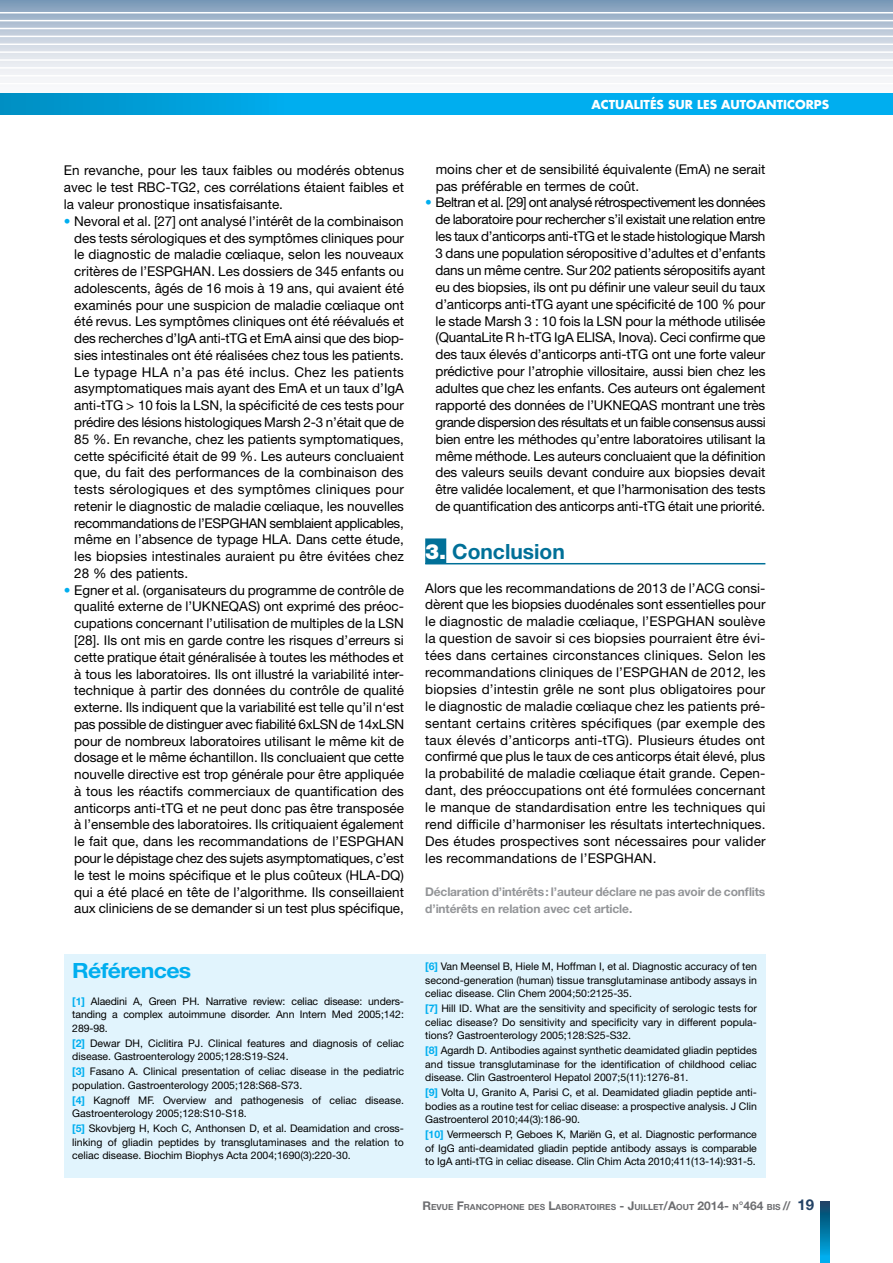
<style>
.page{position:relative;width:893px;height:1263px;background:#fff}
.page>*{position:absolute;margin:0;border:0;box-sizing:border-box;transform-origin:0 0}
.t1{font:700 21px "Helvetica Neue LT Std";color:#007098}
.t2{font:700 21px "Helvetica Neue LT Std";letter-spacing:-.03em;color:#00aeef;scale:1.1 1}
.t3{font:13.5px/16.8px "Helvetica Neue LT Std";color:#000;text-align:justify}
.t4{font:700 12px/16.8px "Helvetica Neue LT Std";letter-spacing:-.015em;color:#939598}
.t5{font:700 12px "Futura Std";color:#fff}
.t6{font:10.5px/13.5px "Helvetica Neue LT Std";color:#000;text-align:justify}
.t7{font:700 8.4px "Helvetica Neue LT Std";color:#6d6e71}
.s1{color:#00aeef}
.s2{font-weight:700;color:#00aeef}
.s3{font-weight:900;color:#fff}
.s4{font-size:12px}
.s5{font-size:15px;color:#224164}
</style>
<div class="page">
<svg style="left:0;top:0;width:893px;height:94px"></svg>
<hr style="left:0;top:12px;width:893px;height:2px;background:#fff">
<hr style="left:0;top:28px;width:893px;height:1px;background:#fff">
<hr style="left:0;top:44px;width:893px;height:1px;background:#fff">
<hr style="left:0;top:59px;width:893px;height:2px;background:#fff">
<hr style="left:0;top:75px;width:893px;height:2px;background:#fff">
<hr style="left:0;top:20px;width:893px;height:1px;background:#fff">
<hr style="left:0;top:36px;width:893px;height:1px;background:#fff">
<hr style="left:0;top:51px;width:893px;height:2px;background:#fff">
<hr style="left:0;top:67px;width:893px;height:2px;background:#fff">
<hr style="left:0;top:83px;width:893px;height:1px;background:#fff">
<svg style="left:0;top:94px;width:893px;height:21px;background:#00a8e7"></svg>
<svg style="left:820px;top:1201px;width:9px;height:62px"></svg>
<div style="left:64px;top:954px;width:701px;height:224px;background:#e1f4fd"></div>
<hr style="left:425px;top:563px;width:340px;height:1px;background:#007098">
<div style="left:425px;top:538px;width:21px;height:26px;background:#007098"></div>
<p class="t5" style="left:591px;top:97px;width:239px">ACTUALITÉS SUR LES AUTOANTICORPS</p>
<p class="t3" style="left:64px;top:162px;width:342px">En revanche, pour les taux faibles ou modérés obtenus avec le test RBC-TG2, ces corrélations étaient faibles et la valeur pronostique insatisfaisante.</p>
<p class="t3" style="left:74px;top:212px;width:331px;text-indent:-11px"><span class="s1">•</span> Nevoral et al. [27] ont analysé l’intérêt de la combinaison des tests sérologiques et des symptômes cliniques pour le diagnostic de maladie cœliaque, selon les nouveaux critères de l’ESPGHAN. Les dossiers de 345 enfants ou adolescents, âgés de 16 mois à 19 ans, qui avaient été examinés pour une suspicion de maladie cœliaque ont été revus. Les symptômes cliniques ont été réévalués et des recherches d’IgA anti-tTG et EmA ainsi que des biop&shy;sies intestinales ont été réalisées chez tous les patients.<br>Le typage HLA n’a pas été inclus. Chez les patients asymptomatiques mais ayant des EmA et un taux d’IgA anti-tTG &gt; 10 fois la LSN, la spécificité de ces tests pour prédire des lésions histologiques Marsh 2-3 n’était que de 85 %. En revanche, chez les patients symptomatiques, cette spécificité était de 99 %. Les auteurs concluaient que, du fait des performances de la combinaison des tests sérologiques et des symptômes cliniques pour retenir le diagnostic de maladie cœliaque, les nouvelles recommandations de l’ESPGHAN semblaient applicables, même en l’absence de typage HLA. Dans cette étude, les biopsies intestinales auraient pu être évitées chez 28 % des patients.</p>
<p class="t3" style="left:74px;top:581px;width:331px;text-indent:-11px"><span class="s1">•</span> Egner et al. (organisateurs du programme de contrôle de qualité externe de l’UKNEQAS) ont exprimé des préoc&shy;cupations concernant l’utilisation de multiples de la LSN [28]. Ils ont mis en garde contre les risques d’erreurs si cette pratique était généralisée à toutes les méthodes et à tous les laboratoires. Ils ont illustré la variabilité inter&shy;technique à partir des données du contrôle de qualité externe. Ils indiquent que la variabilité est telle qu’il n‘est pas possible de distinguer avec fiabilité 6xLSN de 14xLSN pour de nombreux laboratoires utilisant le même kit de dosage et le même échantillon. Ils concluaient que cette nouvelle directive est trop générale pour être appliquée à tous les réactifs commerciaux de quantification des anticorps anti-tTG et ne peut donc pas être transposée à l’ensemble des laboratoires. Ils critiquaient également le fait que, dans les recommandations de l’ESPGHAN pour le dépistage chez des sujets asymptomatiques, c’est le test le moins spécifique et le plus coûteux (HLA-DQ) qui a été placé en tête de l’algorithme. Ils conseillaient aux cliniciens de se demander si un test plus spécifique,</p>
<h1 class="t2" style="left:72px;top:957px;width:110px">Références</h1>
<p class="t6" style="left:72px;top:994px;width:333px"><span class="s2">[1]</span> Alaedini A, Green PH. Narrative review: celiac disease: unders&shy;tanding a complex autoimmune disorder. Ann Intern Med 2005;142:<br>289-98.</p>
<p class="t6" style="left:72px;top:1036px;width:333px"><span class="s2">[2]</span> Dewar DH, Ciclitira PJ. Clinical features and diagnosis of celiac disease. Gastroenterology 2005;128:S19-S24.</p>
<p class="t6" style="left:72px;top:1065px;width:333px"><span class="s2">[3]</span> Fasano A. Clinical presentation of celiac disease in the pediatric population. Gastroenterology 2005;128:S68-S73.</p>
<p class="t6" style="left:72px;top:1093px;width:333px"><span class="s2">[4]</span> Kagnoff MF. Overview and pathogenesis of celiac disease.<br>Gastroenterology 2005;128:S10-S18.</p>
<p class="t6" style="left:72px;top:1122px;width:333px"><span class="s2">[5]</span> Skovbjerg H, Koch C, Anthonsen D, et al. Deamidation and cross&shy;linking of gliadin peptides by transglutaminases and the relation to celiac disease. Biochim Biophys Acta 2004;1690(3):220-30.</p>
<p class="t3" style="left:436px;top:160px;width:331px">moins cher et de sensibilité équivalente (EmA) ne serait pas préférable en termes de coût.</p>
<p class="t3" style="left:435px;top:194px;width:332px;text-indent:-10px"><span class="s1">•</span> Beltran et al. [29] ont analysé rétrospectivement les données de laboratoire pour rechercher s’il existait une relation entre les taux d’anticorps anti-tTG et le stade histologique Marsh 3 dans une population séropositive d’adultes et d’enfants dans un même centre. Sur 202 patients séropositifs ayant eu des biopsies, ils ont pu définir une valeur seuil du taux d’anticorps anti-tTG ayant une spécificité de 100 % pour le stade Marsh 3 : 10 fois la LSN pour la méthode utilisée (QuantaLite R h-tTG IgA ELISA, Inova). Ceci confirme que des taux élevés d’anticorps anti-tTG ont une forte valeur prédictive pour l’atrophie villositaire, aussi bien chez les adultes que chez les enfants. Ces auteurs ont également rapporté des données de l’UKNEQAS montrant une très grande dispersion des résultats et un faible consensus aussi bien entre les méthodes qu’entre laboratoires utilisant la même méthode. Les auteurs concluaient que la définition des valeurs seuils devant conduire aux biopsies devait être validée localement, et que l’harmonisation des tests de quantification des anticorps anti-tTG était une priorité.</p>
<h1 class="t1" style="left:425px;top:538px;width:141px"><span class="s3">3.</span> Conclusion</h1>
<p class="t3" style="left:425px;top:579px;width:342px">Alors que les recommandations de 2013 de l’ACG consi&shy;dèrent que les biopsies duodénales sont essentielles pour le diagnostic de maladie cœliaque, l’ESPGHAN soulève la question de savoir si ces biopsies pourraient être évi&shy;tées dans certaines circonstances cliniques. Selon les recommandations cliniques de l’ESPGHAN de 2012, les biopsies d’intestin grêle ne sont plus obligatoires pour le diagnostic de maladie cœliaque chez les patients pré&shy;sentant certains critères spécifiques (par exemple des taux élevés d’anticorps anti-tTG). Plusieurs études ont confirmé que plus le taux de ces anticorps était élevé, plus la probabilité de maladie cœliaque était grande. Cepen&shy;dant, des préoccupations ont été formulées concernant le manque de standardisation entre les techniques qui rend difficile d’harmoniser les résultats intertechniques.<br>Des études prospectives sont nécessaires pour valider les recommandations de l’ESPGHAN.</p>
<p class="t4" style="left:425px;top:883px;width:342px">Déclaration d’intérêts: l’auteur déclare ne pas avoir de conflits d’intérêts en relation avec cet article.</p>
<p class="t6" style="left:425px;top:960px;width:333px"><span class="s2">[6]</span> Van Meensel B, Hiele M, Hoffman I, et al. Diagnostic accuracy of ten second-generation (human) tissue transglutaminase antibody assays in celiac disease. Clin Chem 2004;50:2125-35.</p>
<p class="t6" style="left:425px;top:1002px;width:333px"><span class="s2">[7]</span> Hill ID. What are the sensitivity and specificity of serologic tests for celiac disease? Do sensitivity and specificity vary in different popula&shy;tions? Gastroenterology 2005;128:S25-S32.</p>
<p class="t6" style="left:425px;top:1044px;width:333px"><span class="s2">[8]</span> Agardh D. Antibodies against synthetic deamidated gliadin peptides and tissue transglutaminase for the identification of childhood celiac disease. Clin Gastroenterol Hepatol 2007;5(11):1276-81.</p>
<p class="t6" style="left:425px;top:1086px;width:333px"><span class="s2">[9]</span> Volta U, Granito A, Parisi C, et al. Deamidated gliadin peptide anti&shy;bodies as a routine test for celiac disease: a prospective analysis. J Clin Gastroenterol 2010;44(3):186-90.</p>
<p class="t6" style="left:425px;top:1128px;width:333px"><span class="s2">[10]</span> Vermeersch P, Geboes K, Mariën G, et al. Diagnostic performance of IgG anti-deamidated gliadin peptide antibody assays is comparable to IgA anti-tTG in celiac disease. Clin Chim Acta 2010;411(13-14):931-5.</p>
<p class="t7" style="left:422px;top:1202px;width:393px"><span class="s4">R</span>EVUE <span class="s4">F</span>RANCOPHONE DES <span class="s4">L</span>ABORATOIRES <span class="s4">- J</span>UILLET<span class="s4">/A</span>OUT <span class="s4">2014-</span> N<span class="s4">°464</span> BIS <span class="s4">//</span> <span class="s5">19</span></p>
</div>
